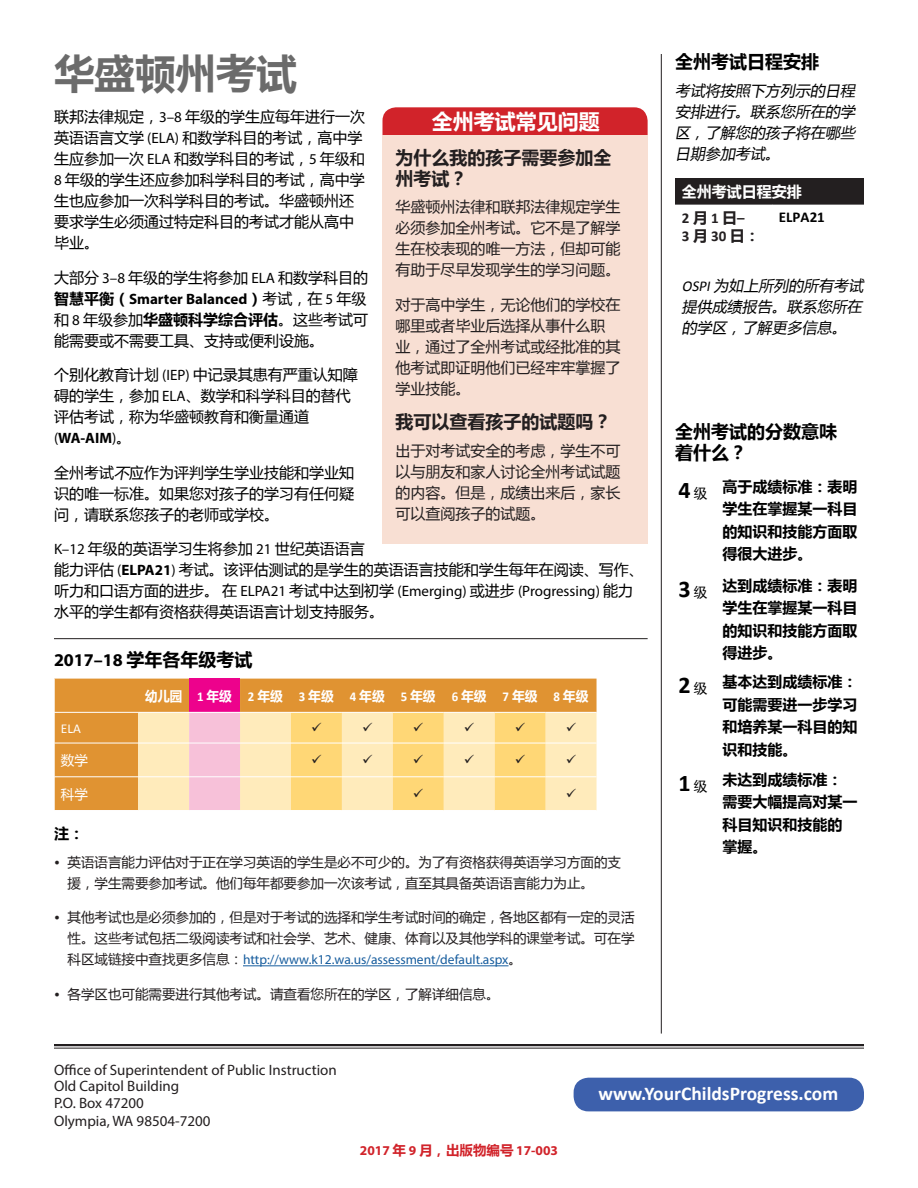
<style>
.page{position:relative;width:918px;height:1188px;background:#fff}
.page>*{position:absolute;margin:0;border:0;box-sizing:border-box;transform-origin:0 0}
.Main_text{font:700 40.5px "Microsoft Ya Hei";color:#6b6b6b}
.t1{font:700 24px "Calibri";color:#000}
.t2{font:700 21px "Microsoft Ya Hei";color:#fff}
.t3{font:700 19.5px "Calibri";color:#fff}
.t4{font:700 18px/21px "Microsoft Ya Hei";color:#231f20}
.Main_text-2{font:700 18px/21.6px "Microsoft Ya Hei";color:#000}
.t5{font:700 18px "Myriad Pro";color:#000}
.Main_text-3{font:15px/21px "Microsoft Ya Hei";color:#000}
.t6{font:15px/21px "Microsoft Ya Hei";color:#231f20;text-align:justify}
.Main_text-4{font:700 15px/22.5px "Microsoft Ya Hei";color:#000;text-align:justify}
.t7{font:15px "Myriad Pro";color:#231f20}
.Main_text-5{font:italic 15px/21px "Microsoft Ya Hei";color:#000;text-align:justify}
.Main_text-6{font:700 15px/18px "Calibri";color:#231f20}
.Main_text-7{font:700 15px "Microsoft Ya Hei";color:#fff}
.Main_text-8{font:700 15px "Calibri";color:#000}
.t8{font:13.5px/21px "Microsoft Ya Hei";color:#231f20}
.t9{font:700 13.5px "Microsoft Ya Hei";color:#fff;scale:.95 1}
.t10{font:700 13.5px "Myriad Pro";color:#d1232a}
.t11{font:13.5px "Microsoft Ya Hei";color:#fff}
.t12{font:700 13.5px "Microsoft Ya Hei";color:#fff;scale:.92 1}
.t13{font:13.5px "Calibri";color:#fff}
.s1{font-family:"Myriad Pro"}
.s2{font-weight:700}
.s3{font-family:"Myriad Pro";font-weight:700}
.s4{font-style:italic}
.s5{font-family:"Microsoft Ya Hei"}
.s6{font-family:"Calibri"}
.s7{font-family:"Myriad Pro";color:#175d9e}
.s8{font-family:"Microsoft Ya Hei";font-weight:400;font-size:13.5px}
</style>
<div class="page">
<hr style="left:54px;top:638px;width:594px;height:1px;background:#231f20">
<hr style="left:243px;top:965px;width:266px;height:1px;background:#175d9e">
<div style="left:55px;top:679px;width:542px;height:131px;background:#e09332"></div>
<div style="left:189px;top:679px;width:51px;height:33px;background:#ed028c"></div>
<div style="left:138px;top:713px;width:459px;height:97px;background:#ffebbb"></div>
<div style="left:189px;top:713px;width:51px;height:97px;background:#f7c1d9"></div>
<hr style="left:54px;top:712px;width:84px;height:1px;background:#fff">
<hr style="left:138px;top:712px;width:51px;height:1px;background:#fff">
<hr style="left:189px;top:712px;width:51px;height:1px;background:#fff">
<hr style="left:240px;top:712px;width:51px;height:1px;background:#fff">
<hr style="left:546px;top:712px;width:51px;height:1px;background:#fff">
<hr style="left:54px;top:743px;width:84px;height:1px;background:#fff">
<hr style="left:138px;top:743px;width:51px;height:1px;background:#fff">
<hr style="left:189px;top:743px;width:51px;height:1px;background:#fff">
<hr style="left:240px;top:743px;width:51px;height:1px;background:#fff">
<hr style="left:546px;top:743px;width:51px;height:1px;background:#fff">
<hr style="left:54px;top:777px;width:84px;height:1px;background:#fff">
<hr style="left:138px;top:777px;width:51px;height:1px;background:#fff">
<hr style="left:189px;top:777px;width:51px;height:1px;background:#fff">
<hr style="left:240px;top:777px;width:51px;height:1px;background:#fff">
<hr style="left:546px;top:777px;width:51px;height:1px;background:#fff">
<hr style="left:661px;top:54px;width:1px;height:980px;background:#231f20">
<div style="left:675px;top:179px;width:189px;height:25px;background:#231f20"></div>
<hr style="left:675px;top:204px;width:97px;height:1px;background:#231f20">
<hr style="left:772px;top:204px;width:92px;height:1px;background:#231f20">
<div style="left:382px;top:107px;width:266px;height:92px;background:#d1232a;border-radius:14px"></div>
<div style="left:382px;top:136px;width:266px;height:408px;background:#f8dfd3"></div>
<hr style="left:54px;top:1044px;width:810px;height:2px;background:#231f20">
<hr style="left:54px;top:1048px;width:810px;height:1px;background:#231f20">
<div style="left:574px;top:1078px;width:290px;height:33px;background:#3d60ac;border-radius:15px"></div>
<svg style="left:567px;top:722px;width:9px;height:9px"></svg>
<svg style="left:567px;top:755px;width:9px;height:8px"></svg>
<svg style="left:291px;top:712px;width:255px;height:99px;background:#fee095"></svg>
<svg style="left:567px;top:788px;width:9px;height:9px"></svg>
<p class="Main_text" style="left:54px;top:45px;width:244px">华盛顿州考试</p>
<p class="Main_text-3" style="left:54px;top:106px;width:313px">联邦法律规定，<span class="s1">3–8</span> 年级的学生应每年进行一次英语语言文学 <span class="s1">(ELA)</span> 和数学科目的考试，高中学生应参加一次 <span class="s1">ELA</span> 和数学科目的考试，<span class="s1">5</span> 年级和<br><span class="s1">8</span> 年级的学生还应参加科学科目的考试，高中学生也应参加一次科学科目的考试。华盛顿州还要求学生必须通过特定科目的考试才能从高中毕业。</p>
<p class="Main_text-3" style="left:54px;top:266px;width:316px">大部分 <span class="s1">3–8</span> 年级的学生将参加 <span class="s1">ELA</span> 和数学科目的<span class="s2">智慧平衡（</span><span class="s3">Smarter Balanced</span><span class="s2">）</span>考试，在 <span class="s1">5</span> 年级和 <span class="s1">8</span> 年级参加<span class="s2">华盛顿科学综合评估</span>。这些考试可能需要或不需要工具、支持或便利设施。</p>
<p class="Main_text-3" style="left:54px;top:364px;width:305px">个别化教育计划 <span class="s1">(IEP)</span> 中记录其患有严重认知障碍的学生，参加 <span class="s1">ELA</span>、数学和科学科目的替代评估考试，称为华盛顿教育和衡量通道<span class="s1">(</span><span class="s3">WA-AIM</span><span class="s1">)</span>。</p>
<p class="Main_text-3" style="left:54px;top:461px;width:301px;text-align:justify">全州考试<span class="s4">不</span>应作为评判学生学业技能和学业知识的唯一标准。如果您对孩子的学习有任何疑问，请联系您孩子的老师或学校。</p>
<p class="Main_text-3" style="left:54px;top:538px;width:591px"><span class="s1">K–12</span> 年级的英语学习生将参加 <span class="s1">21</span> 世纪英语语言<br>能力评估 <span class="s1">(</span><span class="s3">ELPA21</span><span class="s1">)</span> 考试。该评估测试的是学生的英语语言技能和学生每年在阅读、写作、听力和口语方面的进步。在 <span class="s1">ELPA21</span> 考试中达到初学 <span class="s1">(Emerging)</span> 或进步 <span class="s1">(Progressing)</span> 能力水平的学生都有资格获得英语语言计划支持服务。</p>
<p class="t5" style="left:54px;top:648px;width:200px">2017–18 <span class="s5">学年各年级考试</span></p>
<p class="t12" style="left:145px;top:687px;width:42px">幼儿园</p>
<p class="t9" style="left:197px;top:687px;width:38px"><span class="s6">1</span> 年级</p>
<p class="t9" style="left:248px;top:687px;width:38px"><span class="s6">2</span> 年级</p>
<p class="t9" style="left:299px;top:687px;width:38px"><span class="s6">3</span> 年级</p>
<p class="t9" style="left:350px;top:687px;width:38px"><span class="s6">4</span> 年级</p>
<p class="t9" style="left:401px;top:687px;width:38px"><span class="s6">5</span> 年级</p>
<p class="t9" style="left:452px;top:687px;width:38px"><span class="s6">6</span> 年级</p>
<p class="t9" style="left:503px;top:687px;width:38px"><span class="s6">7</span> 年级</p>
<p class="t9" style="left:554px;top:687px;width:38px"><span class="s6">8</span> 年级</p>
<p class="t13" style="left:61px;top:720px;width:22px">ELA</p>
<p class="t11" style="left:61px;top:751px;width:28px">数学</p>
<p class="t11" style="left:61px;top:785px;width:28px">科学</p>
<p class="Main_text-4" style="left:54px;top:822px;width:31px">注：</p>
<p class="t8" style="left:68px;top:851px;width:555px;text-indent:-14px">• 英语语言能力评估对于正在学习英语的学生是必不可少的。为了有资格获得英语学习方面的支援，学生需要参加考试。他们每年都要参加一次该考试，直至其具备英语语言能力为止。</p>
<p class="t8" style="left:68px;top:907px;width:568px;text-align:justify;text-indent:-14px">• 其他考试也是必须参加的，但是对于考试的选择和学生考试时间的确定，各地区都有一定的灵活性。这些考试包括二级阅读考试和社会学、艺术、健康、体育以及其他学科的课堂考试。可在学科区域链接中查找更多信息：<span class="s7">http://www.k12.wa.us/assessment/default.aspx</span>。</p>
<p class="t8" style="left:54px;top:983px;width:447px">• 各学区也可能需要进行其他考试。请查看您所在的学区，了解详细信息。</p>
<p class="t2" style="left:432px;top:107px;width:169px">全州考试常见问题</p>
<p class="t4" style="left:396px;top:146px;width:217px">为什么我的孩子需要参加全州考试？</p>
<p class="t6" style="left:396px;top:196px;width:226px">华盛顿州法律和联邦法律规定学生必须参加全州考试。它不是了解学生在校表现的唯一方法，但却可能有助于尽早发现学生的学习问题。</p>
<p class="t6" style="left:396px;top:294px;width:226px;text-align:left">对于高中学生，无论他们的学校在哪里或者毕业后选择从事什么职业，通过了全州考试或经批准的其他考试即证明他们已经牢牢掌握了学业技能。</p>
<p class="t4" style="left:396px;top:411px;width:217px">我可以查看孩子的试题吗？</p>
<p class="t6" style="left:396px;top:440px;width:226px">出于对考试安全的考虑，学生不可以与朋友和家人讨论全州考试试题的内容。但是，成绩出来后，家长可以查阅孩子的试题。</p>
<p class="Main_text-2" style="left:675px;top:50px;width:145px">全州考试日程安排</p>
<p class="Main_text-5" style="left:675px;top:80px;width:185px">考试将按照下方列示的日程安排进行。联系您所在的学区，了解您的孩子将在哪些日期参加考试。</p>
<p class="Main_text-7" style="left:682px;top:182px;width:121px">全州考试日程安排</p>
<p class="Main_text-6" style="left:682px;top:209px;width:79px">2 <span class="s5">月</span> 1 <span class="s5">日</span>–<br>3 <span class="s5">月</span> 30 <span class="s5">日：</span></p>
<p class="Main_text-8" style="left:779px;top:208px;width:47px">ELPA21</p>
<p class="Main_text-5" style="left:682px;top:275px;width:187px"><span class="s6">OSPI</span>为如上所列的所有考试提供成绩报告。联系您所在的学区，了解更多信息。</p>
<p class="Main_text-2" style="left:675px;top:420px;width:163px">全州考试的分数意味着什么？</p>
<p class="t1" style="left:679px;top:475px;width:30px">4<span class="s8">级</span></p>
<p class="Main_text-4" style="left:723px;top:475px;width:136px">高于成绩标准：表明学生在掌握某一科目的知识和技能方面取得很大进步。</p>
<p class="t1" style="left:679px;top:574px;width:30px">3<span class="s8">级</span></p>
<p class="Main_text-4" style="left:723px;top:574px;width:136px">达到成绩标准：表明学生在掌握某一科目的知识和技能方面取得进步。</p>
<p class="t1" style="left:679px;top:670px;width:30px">2<span class="s8">级</span></p>
<p class="Main_text-4" style="left:723px;top:670px;width:136px">基本达到成绩标准：可能需要进一步学习和培养某一科目的知识和技能。</p>
<p class="t1" style="left:679px;top:767px;width:30px">1<span class="s8">级</span></p>
<p class="Main_text-4" style="left:723px;top:767px;width:136px;text-align:left">未达到成绩标准：需要大幅提高对某一科目知识和技能的掌握。</p>
<p class="t7" style="left:54px;top:1060px;width:284px">Office of Superintendent of Public Instruction</p>
<p class="t7" style="left:54px;top:1077px;width:127px">Old Capitol Building</p>
<p class="t7" style="left:54px;top:1093px;width:91px">P.O. Box 47200</p>
<p class="t7" style="left:54px;top:1111px;width:158px">Olympia, WA 98504-7200</p>
<p class="t10" style="left:360px;top:1141px;width:200px">2017 <span class="s5">年</span> 9 <span class="s5">月，出版物编号</span> 17-003</p>
<p class="t3" style="left:599px;top:1081px;width:241px">www.YourChildsProgress.com</p>
</div>
